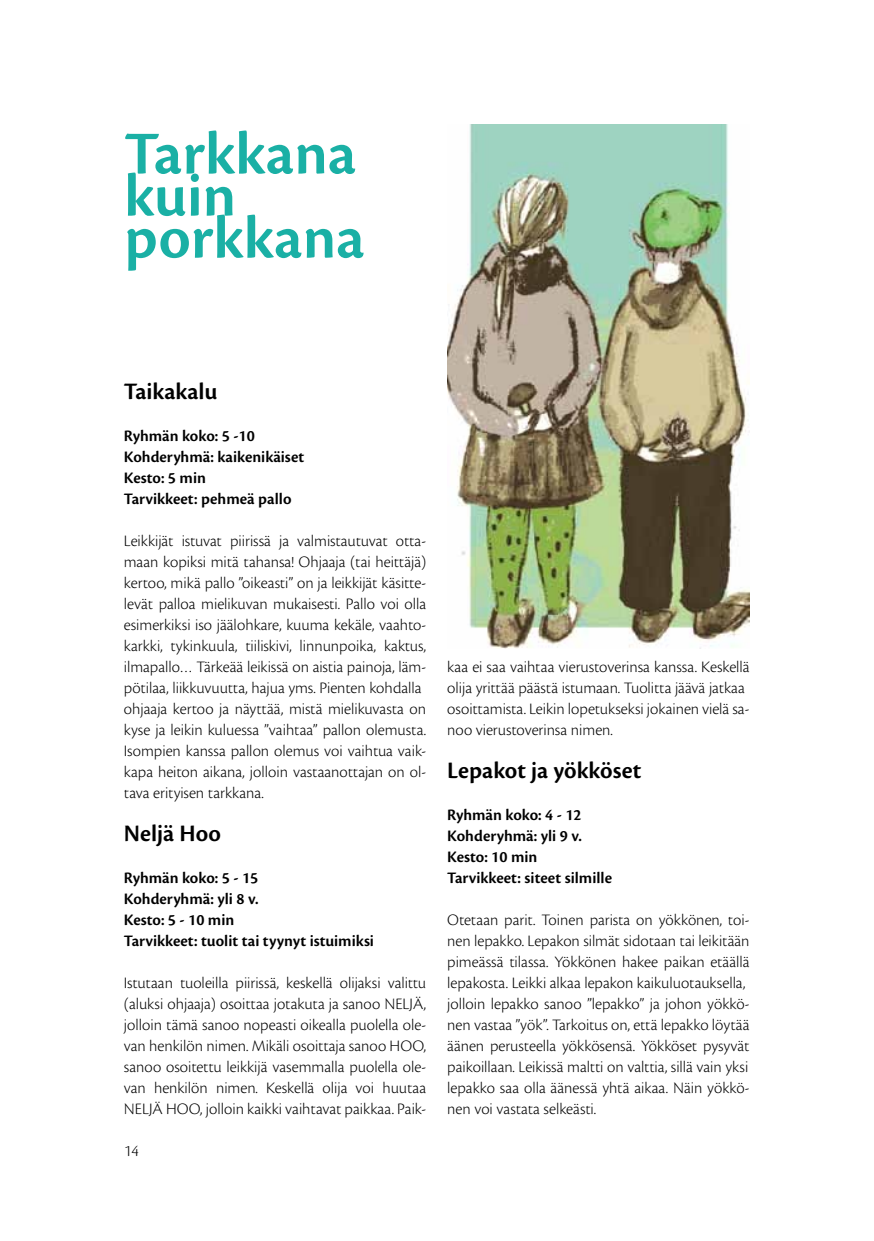
<style>
.page{position:relative;width:874px;height:1241px;background:#fff}
.page>*{position:absolute;margin:0;border:0;box-sizing:border-box;transform-origin:0 0}
.t1{font:600 63px "Cronos Pro";color:#1ab0a5}
.t2{font:600 24.5px "Cronos Pro";color:#000}
.t3{font:300 16.62px/21px "Cronos Pro";color:#000}
.t4{font:600 16.62px/21px "Cronos Pro";color:#000}
</style>
<div class="page">
<img style="left:447px;top:124px;width:302px;height:524px">
<h1 class="t1" style="left:124px;top:117px;width:233px">Tarkkana</h1>
<h1 class="t1" style="left:124px;top:159px;width:114px">kuin</h1>
<h1 class="t1" style="left:124px;top:201px;width:242px">porkkana</h1>
<h2 class="t2" style="left:124px;top:377px;width:95px">Taikakalu</h2>
<p class="t4" style="left:124px;top:426px;width:182px">Ryhmän koko: 5 -10<br>Kohderyhmä: kaikenikäiset<br>Kesto: 5 min<br>Tarvikkeet: pehmeä pallo</p>
<p class="t3" style="left:124px;top:530px;width:304px">Leikkijät istuvat piirissä ja valmistautuvat otta&shy;maan kopiksi mitä tahansa! Ohjaaja (tai heittäjä) kertoo, mikä pallo ”oikeasti” on ja leikkijät käsitte&shy;levät palloa mielikuvan mukaisesti. Pallo voi olla esimerkiksi iso jäälohkare, kuuma kekäle, vaahto&shy;karkki, tykinkuula, tiiliskivi, linnunpoika, kaktus, ilmapallo… Tärkeää leikissä on aistia painoja, läm&shy;pötilaa, liikkuvuutta, hajua yms. Pienten kohdalla ohjaaja kertoo ja näyttää, mistä mielikuvasta on kyse ja leikin kuluessa ”vaihtaa” pallon olemusta.<br>Isompien kanssa pallon olemus voi vaihtua vaik&shy;kapa heiton aikana, jolloin vastaanottajan on ol&shy;tava erityisen tarkkana.</p>
<h2 class="t2" style="left:124px;top:818px;width:99px">Neljä Hoo</h2>
<p class="t4" style="left:124px;top:867px;width:251px">Ryhmän koko: 5 - 15<br>Kohderyhmä: yli 8 v.<br>Kesto: 5 - 10 min<br>Tarvikkeet: tuolit tai tyynyt istuimiksi</p>
<p class="t3" style="left:124px;top:971px;width:304px;text-align:justify">Istutaan tuoleilla piirissä, keskellä olijaksi valittu (aluksi ohjaaja) osoittaa jotakuta ja sanoo NELJÄ, jolloin tämä sanoo nopeasti oikealla puolella ole&shy;van henkilön nimen. Mikäli osoittaja sanoo HOO, sanoo osoitettu leikkijä vasemmalla puolella ole&shy;van henkilön nimen. Keskellä olija voi huutaa NELJÄ HOO, jolloin kaikki vaihtavat paikkaa. Paik-</p>
<p class="t3" style="left:124px;top:1139px;width:16px">14</p>
<p class="t3" style="left:447px;top:656px;width:303px">kaa ei saa vaihtaa vierustoverinsa kanssa. Keskellä olija yrittää päästä istumaan. Tuolitta jäävä jatkaa osoittamista. Leikin lopetukseksi jokainen vielä sa&shy;noo vierustoverinsa nimen.</p>
<h2 class="t2" style="left:447px;top:755px;width:195px">Lepakot ja yökköset</h2>
<p class="t4" style="left:447px;top:804px;width:166px">Ryhmän koko: 4 - 12<br>Kohderyhmä: yli 9 v.<br>Kesto: 10 min<br>Tarvikkeet: siteet silmille</p>
<p class="t3" style="left:447px;top:908px;width:304px">Otetaan parit. Toinen parista on yökkönen, toi&shy;nen lepakko. Lepakon silmät sidotaan tai leikitään pimeässä tilassa. Yökkönen hakee paikan etäällä lepakosta. Leikki alkaa lepakon kaikuluotauksella, jolloin lepakko sanoo ”lepakko” ja johon yökkö&shy;nen vastaa ”yök”. Tarkoitus on, että lepakko löytää äänen perusteella yökkösensä. Yökköset pysyvät paikoillaan. Leikissä maltti on valttia, sillä vain yksi lepakko saa olla äänessä yhtä aikaa. Näin yökkö&shy;nen voi vastata selkeästi.</p>
</div>
